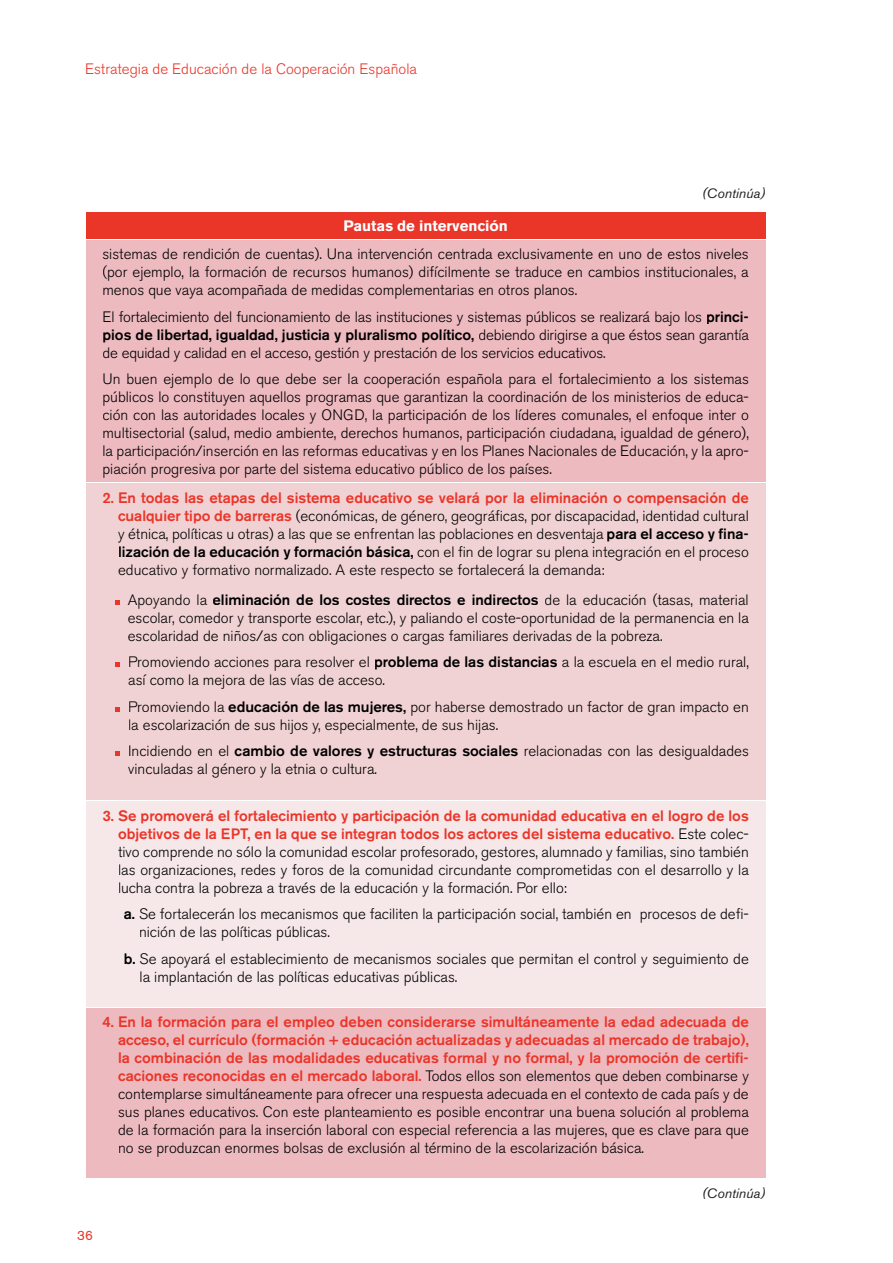
<style>
.page{position:relative;width:893px;height:1263px;background:#fff}
.page>*{position:absolute;margin:0;border:0;box-sizing:border-box;transform-origin:0 0}
.t1{font:300 15px/18px "Akzidenz Grotesk BE";color:#000;text-align:justify}
.t2{font:300 15px "Akzidenz Grotesk BE";color:#ea3529}
.t3{font:700 15px "Akzidenz Grotesk BE";color:#fff}
.t4{font:italic 13.5px "Akzidenz Grotesk BE";color:#231f20}
.t5{font:13.5px "Akzidenz Grotesk BE";color:#ea3529}
.s1{font-weight:500}
.s2{font-weight:500;color:#ea3529}
</style>
<div class="page">
<div style="left:85px;top:211px;width:681px;height:28px;background:#ea3529"></div>
<div style="left:86px;top:240px;width:680px;height:938px;background:#edbac0"></div>
<div style="left:85px;top:483px;width:681px;height:317px;background:#f1d2d4"></div>
<div style="left:85px;top:800px;width:681px;height:207px;background:#f6e7e9"></div>
<hr style="left:85px;top:211px;width:681px;height:1px;background:#fff">
<svg style="left:85px;top:212px;width:1px;height:27px"></svg>
<hr style="left:85px;top:482px;width:681px;height:1px;background:#fff">
<hr style="left:85px;top:483px;width:1px;height:317px;background:#fff">
<hr style="left:85px;top:800px;width:681px;height:1px;background:#fff">
<hr style="left:85px;top:801px;width:1px;height:206px;background:#fff">
<hr style="left:85px;top:1007px;width:681px;height:1px;background:#fff">
<div style="left:103px;top:247px;width:646px;height:14px;background:#edbac0"></div>
<div style="left:103px;top:265px;width:646px;height:16px;background:#edbac0"></div>
<div style="left:104px;top:284px;width:473px;height:15px;background:#edbac0"></div>
<div style="left:104px;top:311px;width:598px;height:14px;background:#edbac0"></div>
<div style="left:707px;top:311px;width:41px;height:13px;background:#edbac0"></div>
<div style="left:103px;top:329px;width:371px;height:13px;background:#edbac0"></div>
<div style="left:479px;top:329px;width:270px;height:14px;background:#edbac0"></div>
<div style="left:103px;top:347px;width:502px;height:14px;background:#edbac0"></div>
<div style="left:104px;top:373px;width:645px;height:15px;background:#edbac0"></div>
<div style="left:104px;top:391px;width:644px;height:15px;background:#edbac0"></div>
<div style="left:103px;top:409px;width:646px;height:15px;background:#edbac0"></div>
<div style="left:104px;top:426px;width:645px;height:16px;background:#edbac0"></div>
<div style="left:104px;top:445px;width:644px;height:15px;background:#edbac0"></div>
<div style="left:104px;top:463px;width:447px;height:15px;background:#edbac0"></div>
<svg style="left:115px;top:600px;width:5px;height:4px"></svg>
<svg style="left:115px;top:662px;width:5px;height:5px"></svg>
<svg style="left:115px;top:707px;width:5px;height:4px"></svg>
<svg style="left:115px;top:751px;width:5px;height:5px"></svg>
<div style="left:426px;top:1071px;width:323px;height:14px;background:#edbac0"></div>
<div style="left:119px;top:1088px;width:630px;height:15px;background:#edbac0"></div>
<div style="left:119px;top:1106px;width:630px;height:15px;background:#edbac0"></div>
<div style="left:119px;top:1124px;width:630px;height:15px;background:#edbac0"></div>
<div style="left:119px;top:1143px;width:524px;height:14px;background:#edbac0"></div>
<p class="t2" style="left:85px;top:61px;width:333px">Estrategia de Educación de la Cooperación Española</p>
<p class="t4" style="left:702px;top:185px;width:65px">(Continúa)</p>
<p class="t3" style="left:343px;top:217px;width:166px">Pautas de intervención</p>
<p class="t1" style="left:102px;top:245px;width:648px">sistemas de rendición de cuentas). Una intervención centrada exclusivamente en uno de estos niveles (por ejemplo, la formación de recursos humanos) difícilmente se traduce en cambios institucionales, a menos que vaya acompañada de medidas complementarias en otros planos.</p>
<p class="t1" style="left:102px;top:308px;width:648px">El fortalecimiento del funcionamiento de las instituciones y sistemas públicos se realizará bajo los <span class="s1">princi&shy;pios de libertad, igualdad, justicia y pluralismo político,</span> debiendo dirigirse a que éstos sean garantía de equidad y calidad en el acceso, gestión y prestación de los servicios educativos.</p>
<p class="t1" style="left:102px;top:370px;width:648px">Un buen ejemplo de lo que debe ser la cooperación española para el fortalecimiento a los sistemas públicos lo constituyen aquellos programas que garantizan la coordinación de los ministerios de educa&shy;ción con las autoridades locales y ONGD, la participación de los líderes comunales, el enfoque inter o multisectorial (salud, medio ambiente, derechos humanos, participación ciudadana, igualdad de género), la participación/inserción en las reformas educativas y en los Planes Nacionales de Educación, y la apro&shy;piación progresiva por parte del sistema educativo público de los países.</p>
<p class="t1" style="left:118px;top:489px;width:632px;text-indent:-16px"><span class="s2">2. En todas las etapas del sistema educativo se velará por la eliminación o compensación de cualquier tipo de barreras</span> (económicas, de género, geográficas, por discapacidad, identidad cultural y étnica, políticas u otras) a las que se enfrentan las poblaciones en desventaja <span class="s1">para el acceso y fina&shy;lización de la educación y formación básica,</span> con el fin de lograr su plena integración en el proceso educativo y formativo normalizado. A este respecto se fortalecerá la demanda:</p>
<p class="t1" style="left:128px;top:591px;width:623px">Apoyando la <span class="s1">eliminación de los costes directos e indirectos</span> de la educación (tasas, material escolar, comedor y transporte escolar, etc.), y paliando el coste-oportunidad de la permanencia en la escolaridad de niños/as con obligaciones o cargas familiares derivadas de la pobreza.</p>
<p class="t1" style="left:128px;top:653px;width:622px">Promoviendo acciones para resolver el <span class="s1">problema de las distancias</span> a la escuela en el medio rural, así como la mejora de las vías de acceso.</p>
<p class="t1" style="left:128px;top:698px;width:622px">Promoviendo la <span class="s1">educación de las mujeres,</span> por haberse demostrado un factor de gran impacto en la escolarización de sus hijos y, especialmente, de sus hijas.</p>
<p class="t1" style="left:128px;top:742px;width:622px">Incidiendo en el <span class="s1">cambio de valores y estructuras sociales</span> relacionadas con las desigualdades vinculadas al género y la etnia o cultura.</p>
<p class="t1" style="left:118px;top:807px;width:632px;text-indent:-16px"><span class="s2">3. Se promoverá el fortalecimiento y participación de la comunidad educativa en el logro de los objetivos de la EPT, en la que se integran todos los actores del sistema educativo.</span> Este colec&shy;tivo comprende no sólo la comunidad escolar profesorado, gestores, alumnado y familias, sino también las organizaciones, redes y foros de la comunidad circundante comprometidas con el desarrollo y la lucha contra la pobreza a través de la educación y la formación. Por ello:</p>
<p class="t1" style="left:139px;top:905px;width:611px;text-indent:-15px"><span class="s1">a.</span> Se fortalecerán los mecanismos que faciliten la participación social, también en procesos de defi&shy;nición de las políticas públicas.</p>
<p class="t1" style="left:140px;top:950px;width:611px;text-indent:-16px"><span class="s1">b.</span> Se apoyará el establecimiento de mecanismos sociales que permitan el control y seguimiento de la implantación de las políticas educativas públicas.</p>
<p class="t1" style="left:118px;top:1013px;width:632px;text-indent:-16px"><span class="s2">4. En la formación para el empleo deben considerarse simultáneamente la edad adecuada de acceso, el currículo (formación + educación actualizadas y adecuadas al mercado de trabajo), la combinación de las modalidades educativas formal y no formal, y la promoción de certifi&shy;caciones reconocidas en el mercado laboral.</span> Todos ellos son elementos que deben combinarse y contemplarse simultáneamente para ofrecer una respuesta adecuada en el contexto de cada país y de sus planes educativos. Con este planteamiento es posible encontrar una buena solución al problema de la formación para la inserción laboral con especial referencia a las mujeres, que es clave para que no se produzcan enormes bolsas de exclusión al término de la escolarización básica.</p>
<p class="t5" style="left:77px;top:1227px;width:18px">36</p>
<p class="t4" style="left:702px;top:1185px;width:65px">(Continúa)</p>
</div>
